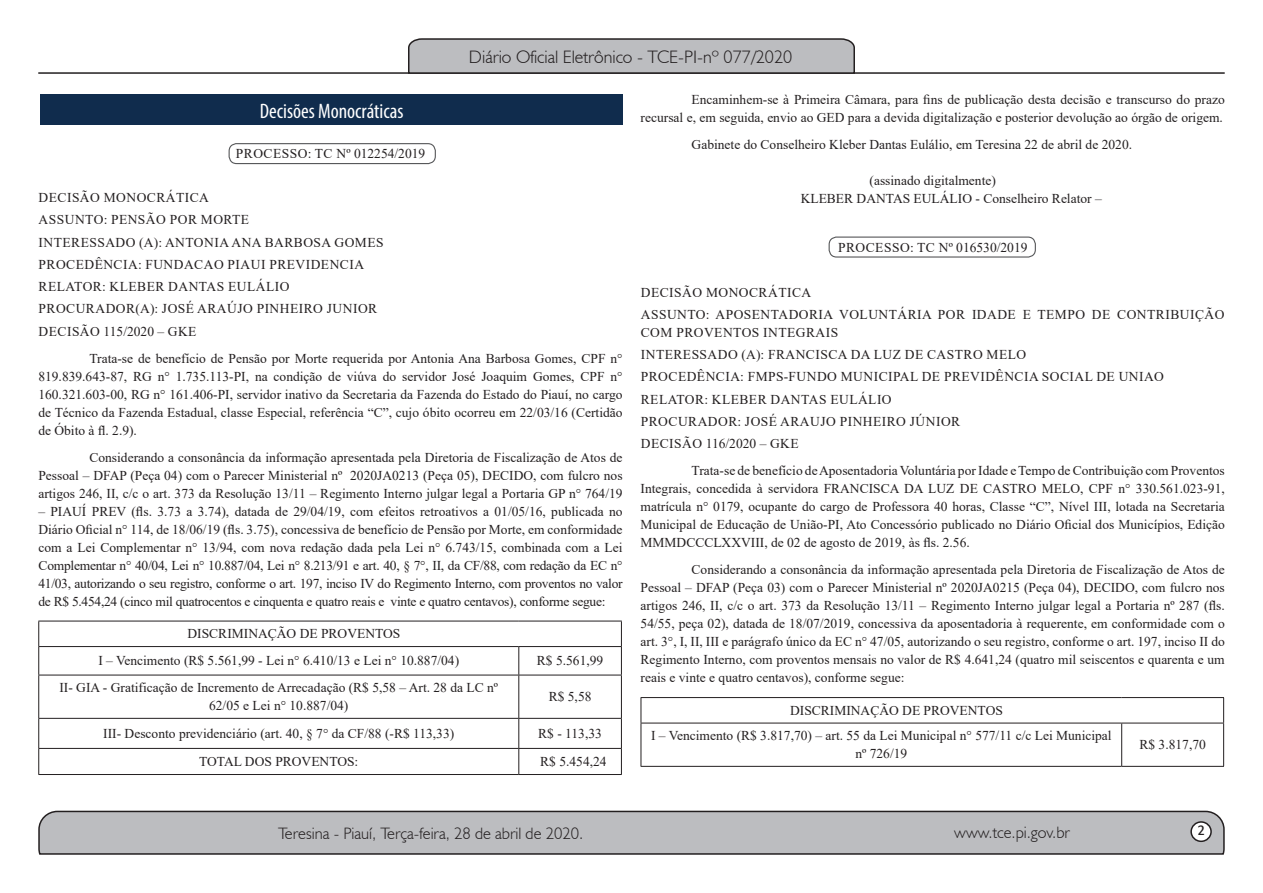
<style>
.page{position:relative;width:1263px;height:893px;background:#fff}
.page>*{position:absolute;margin:0;border:0;box-sizing:border-box;transform-origin:0 0}
.t1{font:condensed 21px "Myriad Pro";color:#fff}
.t2{font:300 18px "Humanist 521 BT";color:#231f20}
.t3{font:300 16.5px "Humanist 521 BT";color:#231f20}
.t4{font:15px "Estrangelo Edessa";color:#231f20}
.parag__12{font:13.5px/18px "Times New Roman";color:#231f20;text-align:justify}
.parag_0{font:13.5px/18px "Times New Roman";letter-spacing:.035em;color:#231f20}
.assinatura_centraliz{font:13.5px/18px "Times New Roman";color:#231f20;text-align:center}
</style>
<div class="page">
<svg style="left:38px;top:810px;width:1187px;height:45px;background:#b3b3b6"></svg>
<div style="left:1191px;top:822px;width:20px;height:19px;background:#fff;border-radius:50%"></div>
<div style="left:1190px;top:821px;width:22px;height:21px;border:2px solid #231f20;border-radius:50%"></div>
<hr style="left:38px;top:72px;width:1187px;height:2px;background:#231f20">
<svg style="left:407px;top:38px;width:449px;height:36px;background:#aeafb2"></svg>
<div style="left:40px;top:94px;width:583px;height:31px;background:#102c4d"></div>
<hr style="left:38px;top:621px;width:481px;height:1px;background:#231f20">
<hr style="left:519px;top:621px;width:103px;height:1px;background:#231f20">
<hr style="left:38px;top:646px;width:481px;height:1px;background:#231f20">
<hr style="left:519px;top:646px;width:103px;height:1px;background:#231f20">
<hr style="left:38px;top:675px;width:481px;height:1px;background:#231f20">
<hr style="left:519px;top:675px;width:103px;height:1px;background:#231f20">
<hr style="left:38px;top:718px;width:481px;height:1px;background:#231f20">
<hr style="left:519px;top:718px;width:103px;height:1px;background:#231f20">
<hr style="left:38px;top:748px;width:481px;height:1px;background:#231f20">
<hr style="left:519px;top:748px;width:103px;height:1px;background:#231f20">
<hr style="left:38px;top:774px;width:481px;height:1px;background:#231f20">
<hr style="left:519px;top:774px;width:103px;height:1px;background:#231f20">
<svg style="left:38px;top:621px;width:1px;height:54px"></svg>
<hr style="left:38px;top:675px;width:1px;height:43px;background:#231f20">
<svg style="left:38px;top:719px;width:1px;height:55px"></svg>
<svg style="left:518px;top:647px;width:1px;height:28px"></svg>
<svg style="left:621px;top:621px;width:1px;height:54px"></svg>
<hr style="left:518px;top:675px;width:1px;height:43px;background:#231f20">
<hr style="left:621px;top:675px;width:1px;height:43px;background:#231f20">
<svg style="left:518px;top:719px;width:1px;height:55px"></svg>
<svg style="left:621px;top:719px;width:1px;height:55px"></svg>
<svg style="left:641px;top:698px;width:1px;height:25px"></svg>
<svg style="left:1223px;top:698px;width:1px;height:25px"></svg>
<hr style="left:641px;top:697px;width:481px;height:1px;background:#231f20">
<hr style="left:1122px;top:697px;width:102px;height:1px;background:#231f20">
<hr style="left:641px;top:723px;width:481px;height:1px;background:#231f20">
<hr style="left:1122px;top:723px;width:102px;height:1px;background:#231f20">
<hr style="left:641px;top:766px;width:481px;height:1px;background:#231f20">
<hr style="left:1122px;top:766px;width:102px;height:1px;background:#231f20">
<hr style="left:641px;top:723px;width:1px;height:43px;background:#231f20">
<hr style="left:1121px;top:723px;width:1px;height:43px;background:#231f20">
<hr style="left:1223px;top:723px;width:1px;height:43px;background:#231f20">
<div style="left:229px;top:143px;width:207px;height:21px;border:1px solid #57585a;border-radius:7px"></div>
<div style="left:828px;top:237px;width:208px;height:21px;border:1px solid #57585a;border-radius:7px"></div>
<h2 class="t2" style="left:469px;top:46px;width:325px">Diário Oficial Eletrônico - TCE-PI-nº 077/2020</h2>
<p class="t1" style="left:260px;top:98px;width:145px">Decisões Monocráticas</p>
<p class="parag_0" style="left:236px;top:144px;width:191px">PROCESSO: TC Nº 012254/2019</p>
<p class="parag_0" style="left:39px;top:188px;width:172px">DECISÃO MONOCRÁTICA</p>
<p class="parag_0" style="left:39px;top:210px;width:212px">ASSUNTO: PENSÃO POR MORTE</p>
<p class="parag_0" style="left:39px;top:233px;width:346px">INTERESSADO (A): ANTONIA ANA BARBOSA GOMES</p>
<p class="parag_0" style="left:39px;top:255px;width:327px">PROCEDÊNCIA: FUNDACAO PIAUI PREVIDENCIA</p>
<p class="parag_0" style="left:39px;top:277px;width:252px">RELATOR: KLEBER DANTAS EULÁLIO</p>
<p class="parag_0" style="left:39px;top:299px;width:340px">PROCURADOR(A): JOSÉ ARAÚJO PINHEIRO JUNIOR</p>
<p class="parag_0" style="left:39px;top:322px;width:159px">DECISÃO 115/2020 – GKE</p>
<p class="parag__12" style="left:38px;top:349px;width:586px;text-indent:51px">Trata-se de benefício de Pensão por Morte requerida por Antonia Ana Barbosa Gomes, CPF n° 819.839.643-87, RG n° 1.735.113-PI, na condição de viúva do servidor José Joaquim Gomes, CPF n° 160.321.603-00, RG n° 161.406-PI, servidor inativo da Secretaria da Fazenda do Estado do Piauí, no cargo de Técnico da Fazenda Estadual, classe Especial, referência “C”, cujo óbito ocorreu em 22/03/16 (Certidão de Óbito à fl. 2.9).</p>
<p class="parag__12" style="left:38px;top:448px;width:586px;text-indent:51px">Considerando a consonância da informação apresentada pela Diretoria de Fiscalização de Atos de Pessoal – DFAP (Peça 04) com o Parecer Ministerial nº 2020JA0213 (Peça 05), DECIDO, com fulcro nos artigos 246, II, c/c o art. 373 da Resolução 13/11 – Regimento Interno julgar legal a Portaria GP n° 764/19</p>
<p class="parag__12" style="left:38px;top:502px;width:586px">– PIAUÍ PREV (fls. 3.73 a 3.74), datada de 29/04/19, com efeitos retroativos a 01/05/16, publicada no Diário Oficial n° 114, de 18/06/19 (fls. 3.75), concessiva de benefício de Pensão por Morte, em conformidade com a Lei Complementar n° 13/94, com nova redação dada pela Lei n° 6.743/15, combinada com a Lei Complementar n° 40/04, Lei n° 10.887/04, Lei n° 8.213/91 e art. 40, § 7°, II, da CF/88, com redação da EC n° 41/03, autorizando o seu registro, conforme o art. 197, inciso IV do Regimento Interno, com proventos no valor de R$ 5.454,24 (cinco mil quatrocentos e cinquenta e quatro reais e vinte e quatro centavos), conforme segue:</p>
<p class="assinatura_centraliz" style="left:188px;top:624px;width:214px">DISCRIMINAÇÃO DE PROVENTOS</p>
<p class="assinatura_centraliz" style="left:98px;top:651px;width:362px">I – Vencimento (R$ 5.561,99 - Lei n° 6.410/13 e Lei n° 10.887/04)</p>
<p class="assinatura_centraliz" style="left:537px;top:651px;width:68px">R$ 5.561,99</p>
<p class="assinatura_centraliz" style="left:59px;top:678px;width:440px">II- GIA - Gratificação de Incremento de Arrecadação (R$ 5,58 – Art. 28 da LC nº<br>62/05 e Lei n° 10.887/04)</p>
<p class="assinatura_centraliz" style="left:549px;top:687px;width:44px">R$ 5,58</p>
<p class="assinatura_centraliz" style="left:103px;top:724px;width:352px">III- Desconto previdenciário (art. 40, § 7° da CF/88 (-R$ 113,33)</p>
<p class="assinatura_centraliz" style="left:538px;top:724px;width:65px">R$ - 113,33</p>
<p class="assinatura_centraliz" style="left:199px;top:752px;width:161px">TOTAL DOS PROVENTOS:</p>
<p class="assinatura_centraliz" style="left:540px;top:752px;width:68px">R$ 5.454,24</p>
<p class="parag__12" style="left:641px;top:90px;width:586px;text-align:right">Encaminhem-se à Primeira Câmara, para fins de publicação desta decisão e transcurso do prazo<br>recursal e, em seguida, envio ao GED para a devida digitalização e posterior devolução ao órgão de origem.</p>
<p class="parag__12" style="left:692px;top:135px;width:442px">Gabinete do Conselheiro Kleber Dantas Eulálio, em Teresina 22 de abril de 2020.</p>
<p class="assinatura_centraliz" style="left:869px;top:171px;width:128px">(assinado digitalmente)</p>
<p class="assinatura_centraliz" style="left:801px;top:189px;width:303px">KLEBER DANTAS EULÁLIO - Conselheiro Relator –</p>
<p class="parag_0" style="left:838px;top:238px;width:191px">PROCESSO: TC Nº 016530/2019</p>
<p class="parag_0" style="left:641px;top:283px;width:172px">DECISÃO MONOCRÁTICA</p>
<p class="parag_0" style="left:641px;top:305px;width:585px">ASSUNTO: APOSENTADORIA VOLUNTÁRIA POR IDADE E TEMPO DE CONTRIBUIÇÃO<br>COM PROVENTOS INTEGRAIS</p>
<p class="parag_0" style="left:641px;top:345px;width:387px">INTERESSADO (A): FRANCISCA DA LUZ DE CASTRO MELO</p>
<p class="parag_0" style="left:641px;top:367px;width:525px">PROCEDÊNCIA: FMPS-FUNDO MUNICIPAL DE PREVIDÊNCIA SOCIAL DE UNIAO</p>
<p class="parag_0" style="left:641px;top:390px;width:252px">RELATOR: KLEBER DANTAS EULÁLIO</p>
<p class="parag_0" style="left:641px;top:412px;width:321px">PROCURADOR: JOSÉ ARAUJO PINHEIRO JÚNIOR</p>
<p class="parag_0" style="left:641px;top:434px;width:159px">DECISÃO 116/2020 – GKE</p>
<p class="parag__12" style="left:641px;top:461px;width:586px;text-indent:51px">Trata-se de benefício de Aposentadoria Voluntária por Idade e Tempo de Contribuição com Proventos Integrais, concedida à servidora FRANCISCA DA LUZ DE CASTRO MELO, CPF n° 330.561.023-91, matrícula n° 0179, ocupante do cargo de Professora 40 horas, Classe “C”, Nível III, lotada na Secretaria Municipal de Educação de União-PI, Ato Concessório publicado no Diário Oficial dos Municípios, Edição MMMDCCCLXXVIII, de 02 de agosto de 2019, às fls. 2.56.</p>
<p class="parag__12" style="left:641px;top:560px;width:586px;text-indent:51px">Considerando a consonância da informação apresentada pela Diretoria de Fiscalização de Atos de Pessoal – DFAP (Peça 03) com o Parecer Ministerial nº 2020JA0215 (Peça 04), DECIDO, com fulcro nos artigos 246, II, c/c o art. 373 da Resolução 13/11 – Regimento Interno julgar legal a Portaria nº 287 (fls.<br>54/55, peça 02), datada de 18/07/2019, concessiva da aposentadoria à requerente, em conformidade com o art. 3°, I, II, III e parágrafo único da EC n° 47/05, autorizando o seu registro, conforme o art. 197, inciso II do Regimento Interno, com proventos mensais no valor de R$ 4.641,24 (quatro mil seiscentos e quarenta e um reais e vinte e quatro centavos), conforme segue:</p>
<p class="assinatura_centraliz" style="left:790px;top:701px;width:214px">DISCRIMINAÇÃO DE PROVENTOS</p>
<p class="assinatura_centraliz" style="left:651px;top:726px;width:462px">I – Vencimento (R$ 3.817,70) – art. 55 da Lei Municipal n° 577/11 c/c Lei Municipal nº 726/19</p>
<p class="assinatura_centraliz" style="left:1139px;top:735px;width:68px">R$ 3.817,70</p>
<p class="t3" style="left:278px;top:823px;width:306px">Teresina - Piauí, Terça-feira, 28 de abril de 2020.</p>
<p class="t3" style="left:954px;top:822px;width:117px">www.tce.pi.gov.br</p>
<p class="t4" style="left:1197px;top:823px;width:9px">2</p>
</div>
